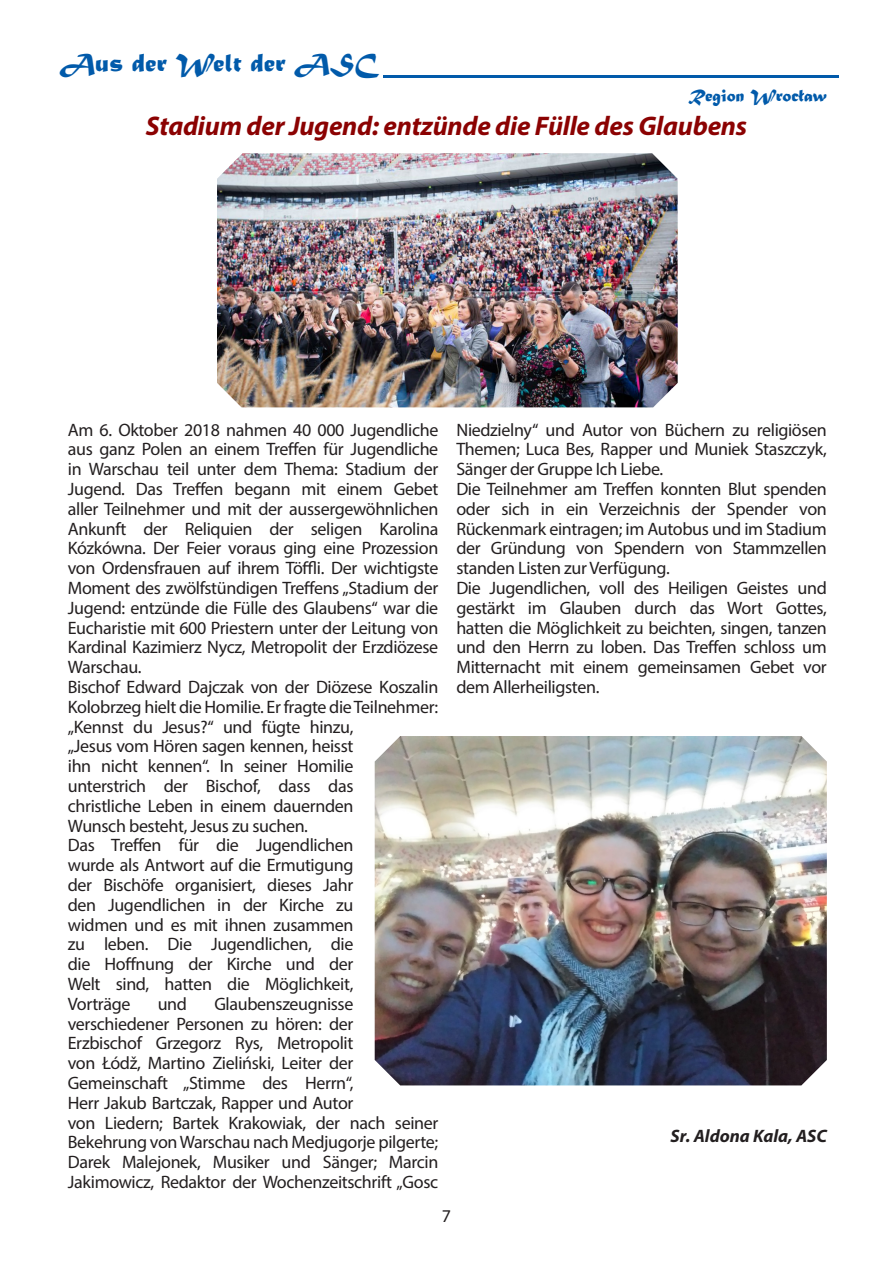
<style>
.page{position:relative;width:893px;height:1263px;background:#fff}
.page>*{position:absolute;margin:0;border:0;box-sizing:border-box;transform-origin:0 0}
.t1{font:italic 700 27px "Myriad Pro";letter-spacing:-.01em;color:#8b0202}
.t2{font:27px "Matura MT Script Capitals";color:#015aaa}
.t3{font:18px/19.8px "Myriad Pro";letter-spacing:-.02em;color:#231f20;text-align:justify}
.t4{font:italic 700 18px "Myriad Pro";color:#231f20}
.t5{font:18px "Matura MT Script Capitals";color:#015aaa}
</style>
<div class="page">
<svg style="left:798px;top:93px;width:7px;height:5px"></svg>
<img style="left:375px;top:736px;width:452px;height:349px">
<img style="left:217px;top:153px;width:461px;height:254px">
<svg style="left:384px;top:75px;width:455px;height:3px"></svg>
<p class="t2" style="left:60px;top:46px;width:320px">Aus der Welt der ASC</p>
<p class="t5" style="left:688px;top:84px;width:140px">Region Wroclaw</p>
<p class="t1" style="left:146px;top:109px;width:603px">Stadium der Jugend: entzünde die Fülle des Glaubens</p>
<p class="t3" style="left:68px;top:419px;width:372px">Am 6. Oktober 2018 nahmen 40 000 Jugendliche aus ganz Polen an einem Treffen für Jugendliche in Warschau teil unter dem Thema: Stadium der Jugend. Das Treffen begann mit einem Gebet aller Teilnehmer und mit der aussergewöhnlichen Ankunft der Reliquien der seligen Karolina Kózkówna. Der Feier voraus ging eine Prozession von Ordensfrauen auf ihrem Töffli. Der wichtigste Moment des zwölfstündigen Treffens „Stadium der Jugend: entzünde die Fülle des Glaubens“ war die Eucharistie mit 600 Priestern unter der Leitung von Kardinal Kazimierz Nycz, Metropolit der Erzdiözese Warschau.</p>
<p class="t3" style="left:68px;top:677px;width:372px;text-align:left">Bischof Edward Dajczak von der Diözese Koszalin Kolobrzeg hielt die Homilie. Er fragte die Teilnehmer: „Kennst du Jesus?“ und fügte hinzu,<br>„Jesus vom Hören sagen kennen, heisst<br>ihn nicht kennen“. In seiner Homilie<br>unterstrich der Bischof, dass das<br>christliche Leben in einem dauernden<br>Wunsch besteht, Jesus zu suchen.</p>
<p class="t3" style="left:68px;top:835px;width:287px">Das Treffen für die Jugendlichen wurde als Antwort auf die Ermutigung der Bischöfe organisiert, dieses Jahr den Jugendlichen in der Kirche zu widmen und es mit ihnen zusammen zu leben. Die Jugendlichen, die die Hoffnung der Kirche und der Welt sind, hatten die Möglichkeit, Vorträge</p>
<p class="t3" style="left:68px;top:993px;width:372px;text-align:left;text-indent:147px">Glaubenszeugnisse verschiedener Personen zu hören: der<br>Erzbischof Grzegorz Rys, Metropolit<br>von Łódž, Martino Zieliński, Leiter der Gemeinschaft „Stimme des Herrn“,<br>Herr Jakub Bartczak, Rapper und Autor<br>von Liedern; Bartek Krakowiak, der nach seiner Bekehrung von Warschau nach Medjugorje pilgerte; Darek Malejonek, Musiker und Sänger; Marcin Jakimowicz, Redaktor der Wochenzeitschrift „Gosc</p>
<p class="t3" style="left:158px;top:993px;width:31px">und</p>
<p class="t3" style="left:456px;top:419px;width:372px">Niedzielny“ und Autor von Büchern zu religiösen Themen; Luca Bes, Rapper und Muniek Staszczyk, Sänger der Gruppe Ich Liebe.</p>
<p class="t3" style="left:456px;top:479px;width:372px">Die Teilnehmer am Treffen konnten Blut spenden oder sich in ein Verzeichnis der Spender von Rückenmark eintragen; im Autobus und im Stadium der Gründung von Spendern von Stammzellen standen Listen zur Verfügung.</p>
<p class="t3" style="left:456px;top:578px;width:372px">Die Jugendlichen, voll des Heiligen Geistes und gestärkt im Glauben durch das Wort Gottes, hatten die Möglichkeit zu beichten, singen, tanzen und den Herrn zu loben. Das Treffen schloss um Mitternacht mit einem gemeinsamen Gebet vor dem Allerheiligsten.</p>
<p class="t4" style="left:670px;top:1124px;width:158px">Sr. Aldona Kala, ASC</p>
<p class="t3" style="left:442px;top:1206px;width:11px">7</p>
</div>
